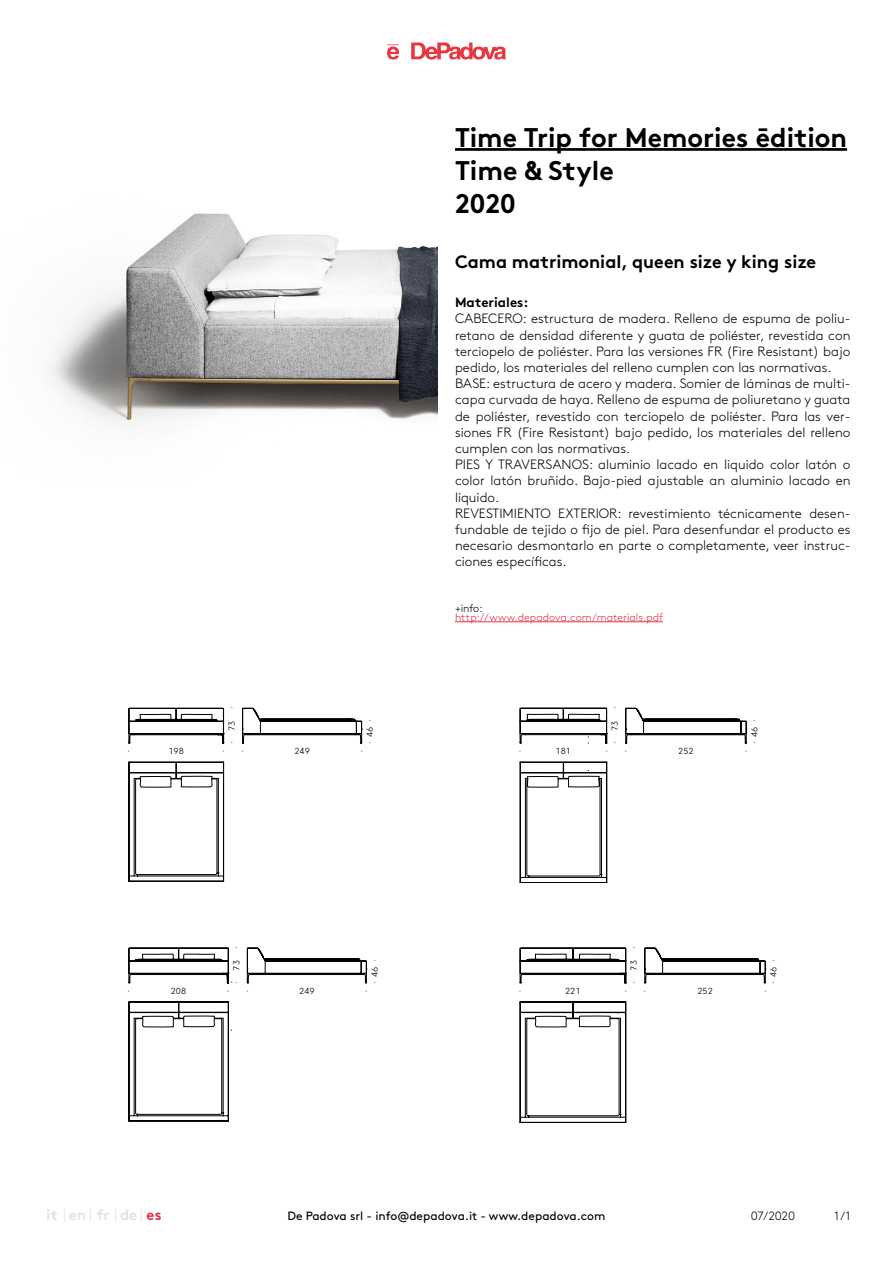
<style>
.page{position:relative;width:893px;height:1263px;background:#fff}
.page>*{position:absolute;margin:0;border:0;box-sizing:border-box;transform-origin:0 0}
.t1{font:700 27px/33px "Brown";color:#000}
.t2{font:700 18px "Brown";color:#000}
.t3{font:700 15px "Brown";color:#e4e3e3}
.t4{font:700 15px "Brown";color:#e73042}
.t5{font:300 13.5px/16.2px "Brown";color:#000}
.t6{font:700 13.5px "Brown";color:#000}
.t7{font:12px "Brown";color:#000}
.t8{font:300 12px "Brown";letter-spacing:-.005em;color:#000}
.t9{font:300 10.95px "Brown";color:#e73042}
.t10{font:300 10.95px "Brown";color:#000}
.t11{font:300 8.7px "Caros Soft";color:#000}
</style>
<div class="page">
<svg style="left:387px;top:43px;width:119px;height:17px"></svg>
<hr style="left:455px;top:621px;width:208px;height:1px;background:#e73042">
<hr style="left:455px;top:148px;width:392px;height:3px;background:#000">
<img style="left:49px;top:213px;width:389px;height:211px">
<svg style="left:520px;top:948px;width:246px;height:174px"></svg>
<svg style="left:520px;top:708px;width:227px;height:175px"></svg>
<svg style="left:128px;top:948px;width:239px;height:173px"></svg>
<svg style="left:128px;top:708px;width:234px;height:173px"></svg>
<h1 class="t1" style="left:455px;top:124px;width:394px">Time Trip for Memories ēdition<br>Time &amp; Style<br>2020</h1>
<h2 class="t2" style="left:455px;top:255px;width:363px">Cama matrimonial, queen size y king size</h2>
<p class="t6" style="left:455px;top:297px;width:75px">Materiales:</p>
<p class="t5" style="left:455px;top:311px;width:397px">CABECERO: estructura de madera. Relleno de espuma de poliu&shy;retano de densidad diferente y guata de poliéster, revestida con terciopelo de poliéster. Para las versiones FR (Fire Resistant) bajo pedido, los materiales del relleno cumplen con las normativas.<br>BASE: estructura de acero y madera. Somier de láminas de multi&shy;capa curvada de haya. Relleno de espuma de poliuretano y guata de poliéster, revestido con terciopelo de poliéster. Para las ver&shy;siones FR (Fire Resistant) bajo pedido, los materiales del relleno cumplen con las normativas.<br>PIES Y TRAVERSANOS: aluminio lacado en liquido color latón o color latón bruñido. Bajo-pied ajustable an aluminio lacado en liquido.<br>REVESTIMIENTO EXTERIOR: revestimiento técnicamente desen&shy;fundable de tejido o fijo de piel. Para desenfundar el producto es necesario desmontarlo en parte o completamente, veer instruc&shy;ciones específicas.</p>
<p class="t10" style="left:455px;top:602px;width:29px">+info:</p>
<p class="t9" style="left:455px;top:611px;width:210px">http://www.depadova.com/materials.pdf</p>
<p class="t11" style="left:227px;top:709px;width:4px;rotate:-90deg">·</p>
<p class="t11" style="left:610px;top:709px;width:4px;rotate:-90deg">·</p>
<p class="t11" style="left:227px;top:744px;width:25px;rotate:-90deg">· 73</p>
<p class="t11" style="left:365px;top:744px;width:26px;rotate:-90deg">· 46 ·</p>
<p class="t11" style="left:610px;top:744px;width:25px;rotate:-90deg">· 73</p>
<p class="t11" style="left:749px;top:744px;width:26px;rotate:-90deg">· 46 ·</p>
<p class="t11" style="left:128px;top:746px;width:4px">·</p>
<p class="t11" style="left:168px;top:746px;width:17px">198</p>
<p class="t11" style="left:222px;top:746px;width:23px">· ·</p>
<p class="t11" style="left:294px;top:746px;width:17px">249</p>
<p class="t11" style="left:360px;top:746px;width:4px">·</p>
<p class="t11" style="left:519px;top:746px;width:4px">·</p>
<p class="t11" style="left:556px;top:746px;width:17px">181</p>
<p class="t11" style="left:605px;top:746px;width:23px">· ·</p>
<p class="t11" style="left:678px;top:746px;width:17px">252</p>
<p class="t11" style="left:745px;top:746px;width:4px">·</p>
<p class="t11" style="left:231px;top:949px;width:4px;rotate:-90deg">·</p>
<p class="t11" style="left:629px;top:949px;width:4px;rotate:-90deg">·</p>
<p class="t11" style="left:231px;top:984px;width:25px;rotate:-90deg">· 73</p>
<p class="t11" style="left:370px;top:984px;width:26px;rotate:-90deg">· 46 ·</p>
<p class="t11" style="left:629px;top:984px;width:25px;rotate:-90deg">· 73</p>
<p class="t11" style="left:768px;top:984px;width:26px;rotate:-90deg">· 46 ·</p>
<p class="t11" style="left:128px;top:986px;width:4px">·</p>
<p class="t11" style="left:171px;top:986px;width:17px">208</p>
<p class="t11" style="left:227px;top:986px;width:23px">· ·</p>
<p class="t11" style="left:299px;top:986px;width:17px">249</p>
<p class="t11" style="left:365px;top:986px;width:4px">·</p>
<p class="t11" style="left:519px;top:986px;width:4px">·</p>
<p class="t11" style="left:565px;top:986px;width:17px">221</p>
<p class="t11" style="left:624px;top:986px;width:23px">· ·</p>
<p class="t11" style="left:697px;top:986px;width:17px">252</p>
<p class="t11" style="left:764px;top:986px;width:4px">·</p>
<p class="t3" style="left:46px;top:1206px;width:41px">it en</p>
<p class="t3" style="left:120px;top:1206px;width:19px">de</p>
<p class="t3" style="left:97px;top:1206px;width:14px">fr</p>
<p class="t4" style="left:147px;top:1206px;width:16px">es</p>
<p class="t7" style="left:287px;top:1212px;width:320px">De Padova srl - info@depadova.it - www.depadova.com</p>
<p class="t8" style="left:751px;top:1212px;width:46px">07/2020</p>
<p class="t8" style="left:834px;top:1212px;width:18px">1 / 1</p>
</div>
